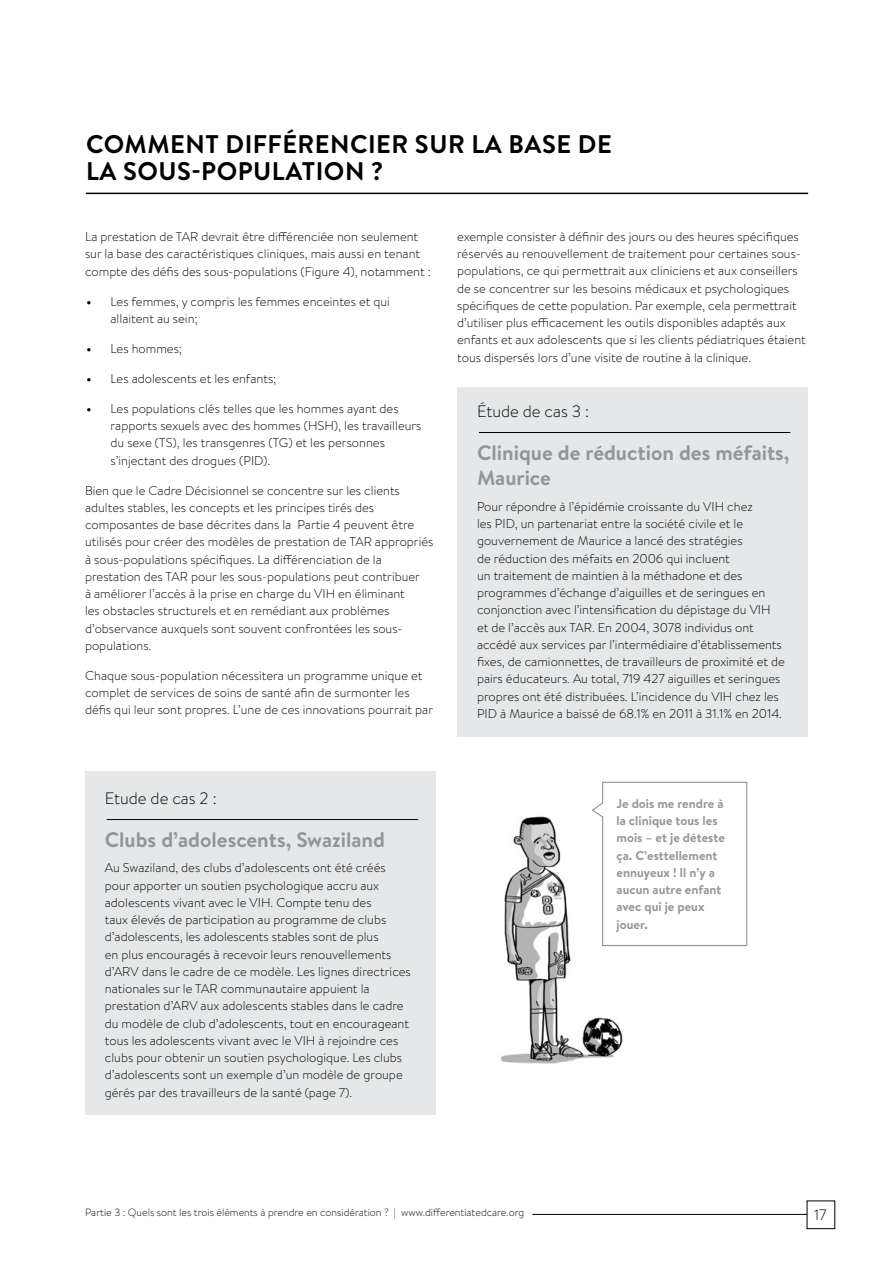
<style>
.page{position:relative;width:893px;height:1263px;background:#fff}
.page>*{position:absolute;margin:0;border:0;box-sizing:border-box;transform-origin:0 0}
.t1{font:700 25.5px/27px "Brandon Text";letter-spacing:.02em;color:#000}
.t2{font:700 21px/25.5px "Brandon Text";color:#939598}
.t3{font:300 16.5px "Brandon Text";color:#000}
.t4{font:300 15px "Brandon Text";color:#000}
.t5{font:300 12.75px/17.2px "Brandon Text";color:#000}
.t6{font:700 12.75px/17.2px "Brandon Text";color:#939598}
.t7{font:300 10.5px "Brandon Text";color:#000}
.s1{font-weight:700}
</style>
<div class="page">
<div style="left:85px;top:771px;width:351px;height:343px;background:#e6e7e8"></div>
<hr style="left:107px;top:819px;width:311px;height:1px;background:#000">
<div style="left:457px;top:387px;width:351px;height:349px;background:#e6e7e8"></div>
<hr style="left:479px;top:432px;width:311px;height:1px;background:#000">
<img style="left:501px;top:816px;width:122px;height:248px">
<svg style="left:590px;top:781px;width:158px;height:166px"></svg>
<hr style="left:86px;top:193px;width:722px;height:1px;background:#000">
<hr style="left:532px;top:1214px;width:275px;height:1px;background:#000">
<h1 class="t1" style="left:86px;top:130px;width:527px">COMMENT DIFFÉRENCIER SUR LA BASE DE<br>LA SOUS-POPULATION ?</h1>
<p class="t5" style="left:85px;top:228px;width:347px">La prestation de TAR devrait être différenciée non seulement sur la base des caractéristiques cliniques, mais aussi en tenant compte des défis des sous-populations (Figure 4), notamment :</p>
<p class="t5" style="left:111px;top:292px;width:281px;text-indent:-24px"><span class="s1">•</span> Les femmes, y compris les femmes enceintes et qui allaitent au sein;</p>
<p class="t5" style="left:87px;top:339px;width:97px"><span class="s1">•</span> Les hommes;</p>
<p class="t5" style="left:87px;top:369px;width:192px"><span class="s1">•</span> Les adolescents et les enfants;</p>
<p class="t5" style="left:111px;top:399px;width:312px;text-indent:-24px"><span class="s1">•</span> Les populations clés telles que les hommes ayant des rapports sexuels avec des hommes (HSH), les travailleurs du sexe (TS), les transgenres (TG) et les personnes s’injectant des drogues (PID).</p>
<p class="t5" style="left:85px;top:481px;width:350px">Bien que le Cadre Décisionnel se concentre sur les clients adultes stables, les concepts et les principes tirés des composantes de base décrites dans la Partie 4 peuvent être utilisés pour créer des modèles de prestation de TAR appropriés à sous-populations spécifiques. La différenciation de la prestation des TAR pour les sous-populations peut contribuer<br>à améliorer l’accès à la prise en charge du VIH en éliminant<br>les obstacles structurels et en remédiant aux problèmes d’observance auxquels sont souvent confrontées les sous&shy;populations.</p>
<p class="t5" style="left:85px;top:666px;width:350px">Chaque sous-population nécessitera un programme unique et complet de services de soins de santé afin de surmonter les défis qui leur sont propres. L’une de ces innovations pourrait par</p>
<p class="t5" style="left:457px;top:227px;width:350px">exemple consister à définir des jours ou des heures spécifiques réservés au renouvellement de traitement pour certaines sous&shy;populations, ce qui permettrait aux cliniciens et aux conseillers de se concentrer sur les besoins médicaux et psychologiques spécifiques de cette population. Par exemple, cela permettrait d’utiliser plus efficacement les outils disponibles adaptés aux enfants et aux adolescents que si les clients pédiatriques étaient tous dispersés lors d’une visite de routine à la clinique.</p>
<p class="t3" style="left:477px;top:400px;width:114px">Étude de cas 3 :</p>
<h2 class="t2" style="left:477px;top:439px;width:314px">Clinique de réduction des méfaits,<br>Maurice</h2>
<p class="t5" style="left:477px;top:497px;width:309px">Pour répondre à l’épidémie croissante du VIH chez<br>les PID, un partenariat entre la société civile et le gouvernement de Maurice a lancé des stratégies<br>de réduction des méfaits en 2006 qui incluent<br>un traitement de maintien à la méthadone et des programmes d’échange d’aiguilles et de seringues en conjonction avec l’intensification du dépistage du VIH et de l’accès aux TAR. En 2004, 3078 individus ont accédé aux services par l’intermédiaire d’établissements fixes, de camionnettes, de travailleurs de proximité et de pairs éducateurs. Au total, 719 427 aiguilles et seringues propres ont été distribuées. L’incidence du VIH chez les PID à Maurice a baissé de 68.1% en 2011 à 31.1% en 2014.</p>
<p class="t3" style="left:105px;top:787px;width:113px">Etude de cas 2 :</p>
<h2 class="t2" style="left:105px;top:826px;width:282px">Clubs d’adolescents, Swaziland</h2>
<p class="t5" style="left:105px;top:859px;width:308px">Au Swaziland, des clubs d’adolescents ont été créés pour apporter un soutien psychologique accru aux adolescents vivant avec le VIH. Compte tenu des<br>taux élevés de participation au programme de clubs d’adolescents, les adolescents stables sont de plus<br>en plus encouragés à recevoir leurs renouvellements d’ARV dans le cadre de ce modèle. Les lignes directrices nationales sur le TAR communautaire appuient la prestation d’ARV aux adolescents stables dans le cadre du modèle de club d’adolescents, tout en encourageant tous les adolescents vivant avec le VIH à rejoindre ces clubs pour obtenir un soutien psychologique. Les clubs d’adolescents sont un exemple d’un modèle de groupe gérés par des travailleurs de la santé (page 7).</p>
<p class="t6" style="left:616px;top:795px;width:110px">Je dois me rendre à la clinique tous les mois – et je déteste ça. C’esttellement ennuyeux ! Il n’y a aucun autre enfant avec qui je peux jouer.</p>
<p class="t7" style="left:85px;top:1205px;width:440px">Partie 3 : Quels sont les trois éléments à prendre en considération ? | www.differentiatedcare.org</p>
<p class="t4" style="left:814px;top:1205px;width:14px">17</p>
</div>
